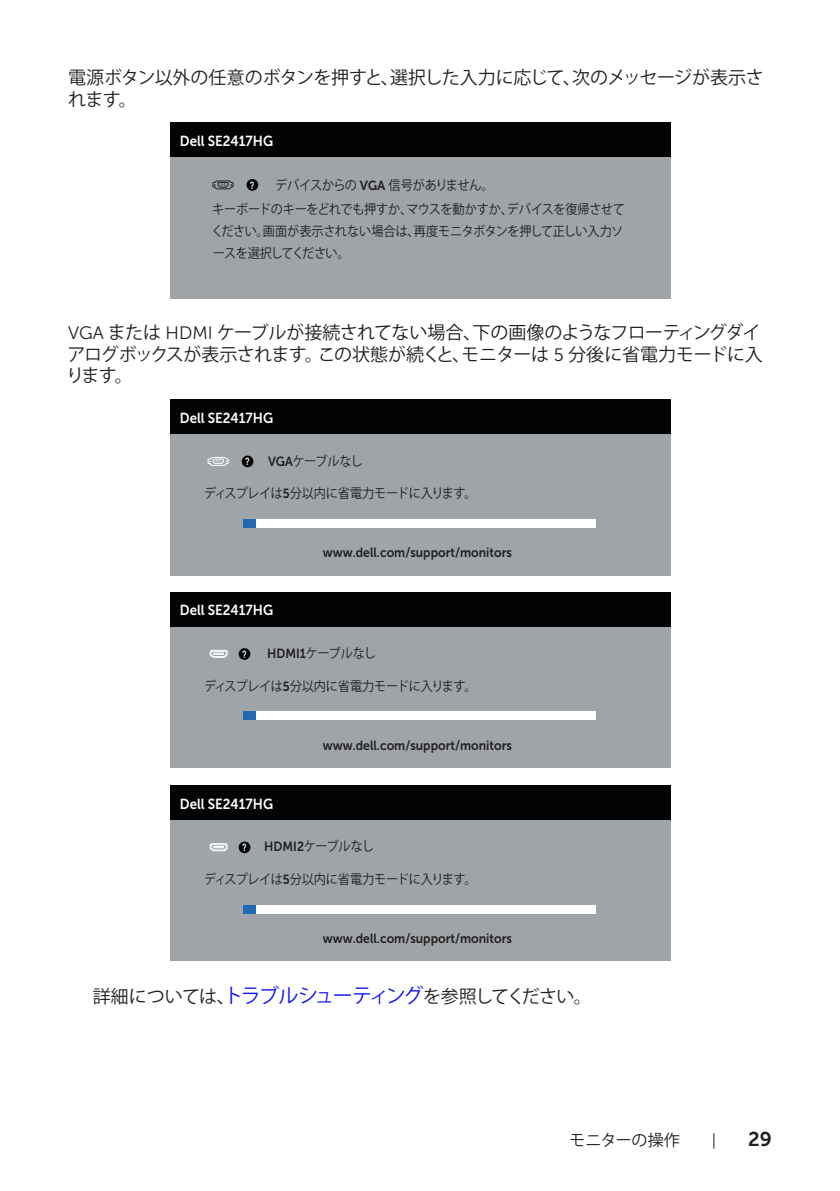
<style>
.page{position:relative;width:840px;height:1191px;background:#fff}
.page>*{position:absolute;margin:0;border:0;box-sizing:border-box;transform-origin:0 0}
.t1{font:20px "Museo Sans For Dell 700";color:#231f20}
.text{font:18px/21.6px "Koz Go Pr 6 N";letter-spacing:-.03em;color:#231f20}
.drawing{font:18px "Koz Go Pr 6 N";letter-spacing:-.035em;color:#231f20}
.t2{font:16px "Koz Go Pr 6 N";letter-spacing:-.01em;color:#231f20}
.t3{font:16px "Museo Sans For Dell 300";color:#231f20}
.t4{font:14.4px "Museo Sans For Dell 700";color:#fff;scale:.92 1}
.t5{font:13.2px/24.2px "Koz Go Pr 6 N";letter-spacing:-.025em;color:#231f20;scale:.92 1}
.t6{font:13.2px "Museo Sans For Dell 700";color:#231f20;scale:.92 1}
.t7{font:13.2px "Koz Go Pr 6 N";letter-spacing:-.065em;color:#231f20;scale:.92 1}
.t8{font:700 10px "Arial";color:#fff;scale:.73 1}
.s1{font-family:"Museo For Dell";font-weight:700}
.s2{font-family:"Museo Sans For Dell 300"}
.s3{font-family:"Museo Sans For Dell 700"}
.s4{font-size:20px;color:#1111f6}
</style>
<div class="page">
<div style="left:169px;top:149px;width:501px;height:149px;background:#9ea4a7"></div>
<div style="left:170px;top:123px;width:500px;height:34px;background:#030303"></div>
<div style="left:246px;top:179px;width:12px;height:12px;background:#030303;border-radius:50%"></div>
<svg style="left:212px;top:180px;width:22px;height:10px"></svg>
<div style="left:169px;top:426px;width:501px;height:149px;background:#9ea4a7"></div>
<div style="left:170px;top:399px;width:500px;height:34px;background:#030303"></div>
<div style="left:243px;top:519px;width:353px;height:9px;background:#fff"></div>
<div style="left:243px;top:519px;width:13px;height:9px;background:#226ab4"></div>
<div style="left:241px;top:455px;width:12px;height:12px;background:#030303;border-radius:50%"></div>
<svg style="left:207px;top:457px;width:22px;height:9px"></svg>
<div style="left:169px;top:618px;width:501px;height:150px;background:#9ea4a7"></div>
<div style="left:170px;top:592px;width:500px;height:34px;background:#030303"></div>
<div style="left:243px;top:711px;width:353px;height:9px;background:#fff"></div>
<div style="left:243px;top:711px;width:13px;height:9px;background:#226ab4"></div>
<svg style="left:209px;top:650px;width:19px;height:8px"></svg>
<div style="left:238px;top:648px;width:12px;height:12px;background:#030303;border-radius:50%"></div>
<div style="left:169px;top:811px;width:501px;height:150px;background:#9ea4a7"></div>
<div style="left:170px;top:785px;width:500px;height:34px;background:#030303"></div>
<div style="left:243px;top:904px;width:353px;height:9px;background:#fff"></div>
<div style="left:243px;top:904px;width:13px;height:9px;background:#226ab4"></div>
<svg style="left:209px;top:843px;width:19px;height:8px"></svg>
<div style="left:238px;top:841px;width:12px;height:12px;background:#030303;border-radius:50%"></div>
<p class="text" style="left:68px;top:67px;width:696px">電源ボタン以外の任意のボタンを押すと、選択した入力に応じて、次のメッセージが表示されます。</p>
<p class="t4" style="left:180px;top:133px;width:103px">Dell SE2417HG</p>
<p class="t8" style="left:250px;top:178px;width:8px">?</p>
<p class="t5" style="left:212px;top:173px;width:449px;text-indent:63px">デバイスからの <span class="s1">VGA</span> 信号がありません。<br>キーボードのキーをどれでも押すか、マウスを動かすか、デバイスを復帰させて</p>
<p class="t7" style="left:213px;top:245px;width:150px">ースを選択してください。</p>
<p class="t5" style="left:211px;top:219px;width:449px">ください。画面が表示されない場合は、再度モニタボタンを押して正しい入力ソ</p>
<p class="text" style="left:66px;top:322px;width:698px"><span class="s2">VGA</span> または <span class="s2">HDMI</span> ケーブルが接続されてない場合、下の画像のようなフローティングダイアログボックスが表示されます。この状態が続くと、モニターは <span class="s2">5</span> 分後に省電力モードに入ります。</p>
<p class="t4" style="left:180px;top:410px;width:103px">Dell SE2417HG</p>
<p class="t5" style="left:268px;top:450px;width:104px"><span class="s3">VGA</span>ケーブルなし</p>
<p class="t5" style="left:204px;top:481px;width:297px">ディスプレイは<span class="s3">5</span>分以内に省電力モードに入ります。</p>
<p class="t8" style="left:245px;top:455px;width:8px">?</p>
<p class="t4" style="left:180px;top:602px;width:103px">Dell SE2417HG</p>
<p class="t6" style="left:323px;top:545px;width:207px">www.dell.com/support/monitors</p>
<p class="t8" style="left:242px;top:647px;width:8px">?</p>
<p class="t5" style="left:267px;top:641px;width:120px"><span class="s3">HDMI1</span>ケーブルなし</p>
<p class="t5" style="left:204px;top:674px;width:297px">ディスプレイは<span class="s3">5</span>分以内に省電力モードに入ります。</p>
<p class="t4" style="left:180px;top:795px;width:103px">Dell SE2417HG</p>
<p class="t6" style="left:323px;top:738px;width:207px">www.dell.com/support/monitors</p>
<p class="t8" style="left:242px;top:841px;width:8px">?</p>
<p class="t5" style="left:264px;top:834px;width:120px"><span class="s3">HDMI2</span>ケーブルなし</p>
<p class="t5" style="left:204px;top:867px;width:297px">ディスプレイは<span class="s3">5</span>分以内に省電力モードに入ります。</p>
<p class="t6" style="left:323px;top:931px;width:207px">www.dell.com/support/monitors</p>
<p class="drawing" style="left:93px;top:986px;width:500px">詳細については、<span class="s4">トラブルシューティング</span>を参照してください。</p>
<p class="t2" style="left:569px;top:1131px;width:111px">モニターの操作</p>
<p class="t3" style="left:711px;top:1132px;width:6px">|</p>
<h1 class="t1" style="left:747px;top:1128px;width:25px">29</h1>
</div>
